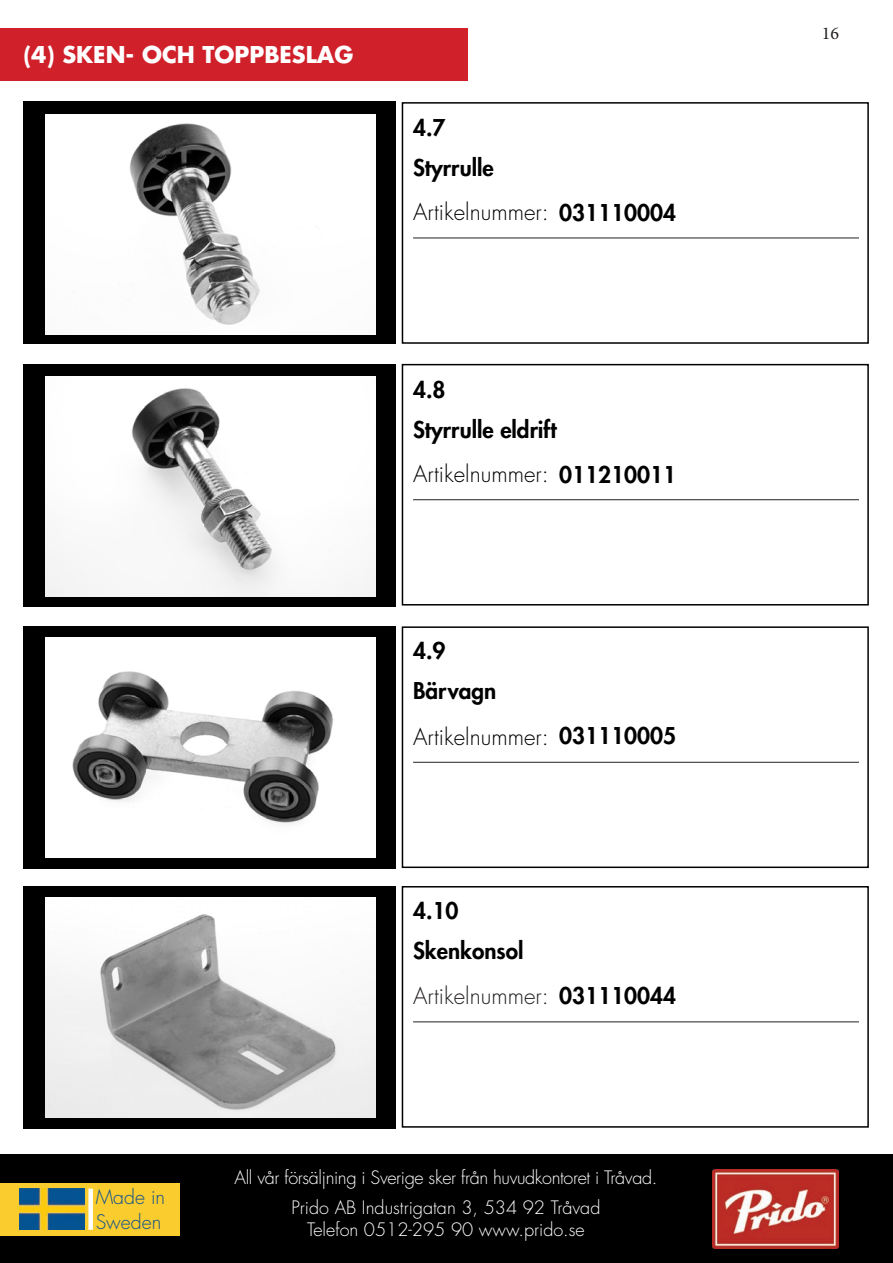
<style>
.page{position:relative;width:893px;height:1263px;background:#fff}
.page>*{position:absolute;margin:0;border:0;box-sizing:border-box;transform-origin:0 0}
.t1{font:800 22.5px "Futura Std";color:#000}
.t2{font:300 22.5px "Futura Std";color:#000}
.t3{font:700 22.5px "Futura Std";color:#fff}
.t4{font:300 22.5px "Futura Std";color:#231f20}
.t5{font:300 19.5px/25.5px "Futura Std";color:#10518d}
.t6{font:300 18px/30.2px "Futura Std";letter-spacing:-.02em;color:#fff;text-align:center}
.t7{font:300 18px "Futura Std";color:#fff}
.t8{font:18px "Minion Pro";color:#231f20}
</style>
<div class="page">
<div style="left:23px;top:886px;width:373px;height:242px;background:#000"></div>
<div style="left:23px;top:101px;width:373px;height:243px;background:#000"></div>
<div style="left:23px;top:626px;width:373px;height:243px;background:#000"></div>
<div style="left:23px;top:364px;width:373px;height:242px;background:#000"></div>
<img style="left:45px;top:114px;width:331px;height:221px">
<img style="left:45px;top:376px;width:331px;height:220px">
<img style="left:45px;top:637px;width:331px;height:221px">
<img style="left:45px;top:897px;width:331px;height:220px">
<div style="left:0;top:1155px;width:893px;height:108px;background:#000"></div>
<img style="left:712px;top:1169px;width:127px;height:80px">
<div style="left:0;top:1183px;width:180px;height:52px;background:#facc2e"></div>
<img style="left:19px;top:1189px;width:66px;height:40px">
<div style="left:88px;top:1188px;width:5px;height:42px;background:#fff"></div>
<div style="left:402px;top:102px;width:467px;height:242px;border:2px solid #000"></div>
<div style="left:402px;top:364px;width:467px;height:241px;border:2px solid #000"></div>
<div style="left:402px;top:626px;width:467px;height:242px;border:2px solid #000"></div>
<div style="left:402px;top:886px;width:467px;height:242px;border:2px solid #000"></div>
<div style="left:0;top:29px;width:467px;height:52px;background:#d0202a"></div>
<hr style="left:413px;top:238px;width:446px;height:1px;background:#231f20">
<hr style="left:413px;top:499px;width:446px;height:1px;background:#231f20">
<hr style="left:413px;top:762px;width:446px;height:1px;background:#231f20">
<hr style="left:413px;top:1021px;width:446px;height:1px;background:#231f20">
<p class="t3" style="left:23px;top:39px;width:332px">(4) SKEN- OCH TOPPBESLAG</p>
<p class="t1" style="left:413px;top:113px;width:34px">4.7</p>
<p class="t1" style="left:413px;top:153px;width:82px">Styrrulle</p>
<p class="t2" style="left:413px;top:198px;width:137px">Artikelnummer:</p>
<p class="t1" style="left:559px;top:199px;width:119px">031110004</p>
<p class="t1" style="left:413px;top:375px;width:34px">4.8</p>
<p class="t1" style="left:413px;top:415px;width:145px">Styrrulle eldrift</p>
<p class="t2" style="left:413px;top:460px;width:137px">Artikelnummer:</p>
<p class="t1" style="left:559px;top:461px;width:119px">011210011</p>
<p class="t1" style="left:413px;top:636px;width:34px">4.9</p>
<p class="t1" style="left:413px;top:677px;width:85px">Bärvagn</p>
<p class="t2" style="left:413px;top:723px;width:137px">Artikelnummer:</p>
<p class="t1" style="left:559px;top:721px;width:119px">031110005</p>
<p class="t1" style="left:413px;top:896px;width:47px">4.10</p>
<p class="t1" style="left:413px;top:936px;width:112px">Skenkonsol</p>
<p class="t4" style="left:413px;top:982px;width:137px">Artikelnummer:</p>
<p class="t1" style="left:559px;top:981px;width:119px">031110044</p>
<p class="t5" style="left:96px;top:1184px;width:71px">Made in<br>Sweden</p>
<p class="t6" style="left:235px;top:1163px;width:424px">All vår försäljning i Sverige sker från huvudkontoret i Tråvad.<br>Prido AB Industrigatan 3, 534 92 Tråvad</p>
<p class="t7" style="left:307px;top:1218px;width:279px">Telefon 0512-295 90 www.prido.se</p>
<p class="t8" style="left:822px;top:21px;width:19px">16</p>
</div>
